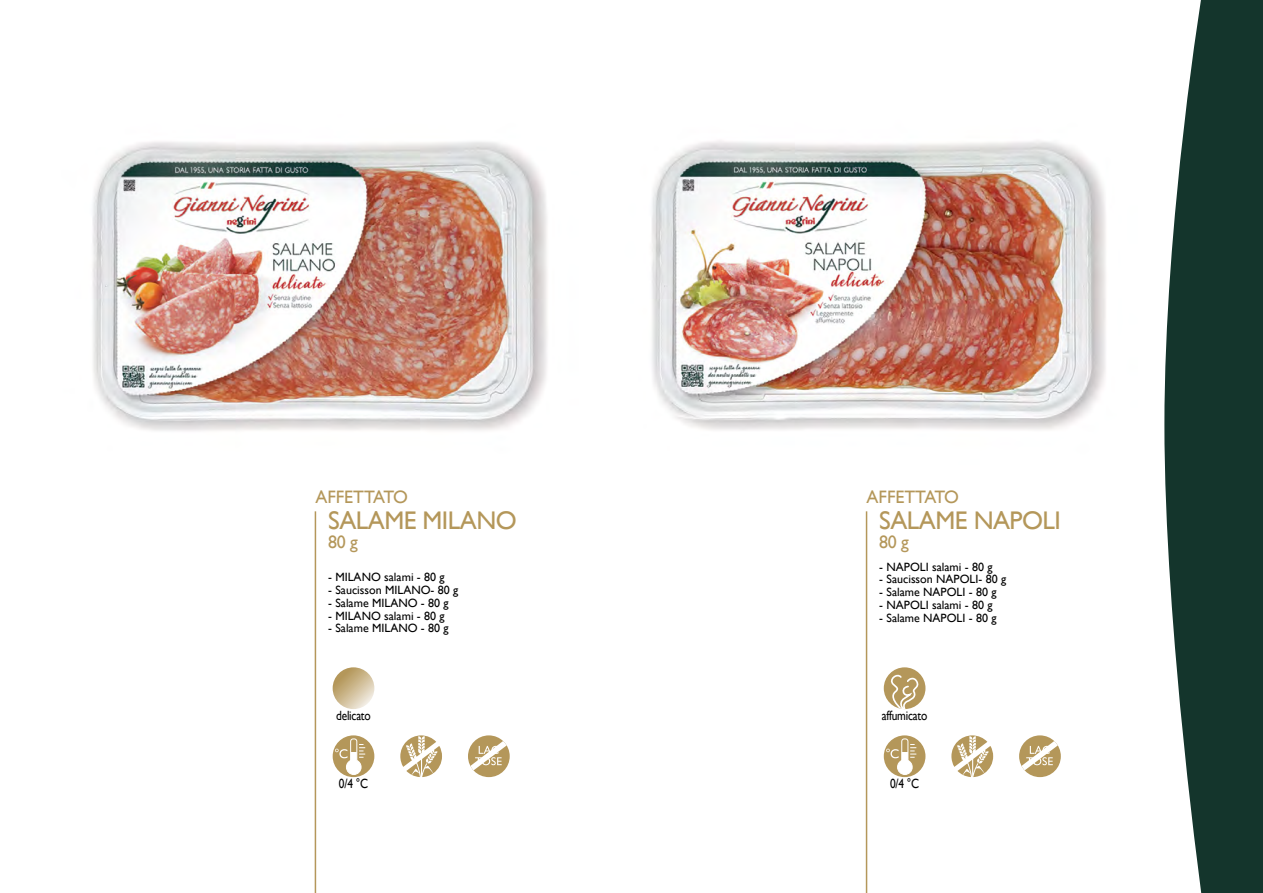
<style>
.page{position:relative;width:1263px;height:893px;background:#fff}
.page>*{position:absolute;margin:0;border:0;box-sizing:border-box;transform-origin:0 0}
.t1{font:25.5px "Gill Sans";letter-spacing:-.02em;color:#b4975a}
.t2{font:18px "Gill Sans";color:#b4975a}
.t3{font:13.35px "Gill Sans";letter-spacing:-.02em;color:#000;scale:.85 1}
.t4{font:12px "Gill Sans";color:#000}
</style>
<div class="page">
<img style="left:92px;top:141px;width:455px;height:290px">
<img style="left:652px;top:140px;width:454px;height:290px">
<hr style="left:866px;top:511px;width:1px;height:382px;background:#b4975a">
<div style="left:884px;top:667px;width:41px;height:42px;background:#b4975a;border-radius:50%"></div>
<svg style="left:886px;top:673px;width:36px;height:36px"></svg>
<div style="left:884px;top:735px;width:41px;height:42px;background:#b4975a;border-radius:50%"></div>
<svg style="left:886px;top:738px;width:30px;height:37px"></svg>
<svg style="left:951px;top:735px;width:42px;height:42px"></svg>
<svg style="left:1019px;top:735px;width:42px;height:42px"></svg>
<svg style="left:1020px;top:738px;width:39px;height:35px"></svg>
<hr style="left:315px;top:511px;width:1px;height:382px;background:#b4975a">
<svg style="left:333px;top:667px;width:41px;height:42px"></svg>
<div style="left:333px;top:735px;width:41px;height:42px;background:#b4975a;border-radius:50%"></div>
<svg style="left:335px;top:738px;width:30px;height:37px"></svg>
<svg style="left:400px;top:735px;width:42px;height:42px"></svg>
<svg style="left:468px;top:735px;width:42px;height:42px"></svg>
<svg style="left:469px;top:738px;width:39px;height:35px"></svg>
<svg style="left:1164px;top:0;width:99px;height:893px;fill:#14352c"></svg>
<h2 class="t2" style="left:315px;top:486px;width:94px">AFFETTATO</h2>
<h1 class="t1" style="left:328px;top:505px;width:190px">SALAME MILANO</h1>
<h2 class="t2" style="left:328px;top:532px;width:31px">80 g</h2>
<p class="t4" style="left:328px;top:570px;width:118px">- MILANO salami - 80 g</p>
<p class="t4" style="left:328px;top:583px;width:132px">- Saucisson MILANO- 80 g</p>
<p class="t4" style="left:328px;top:596px;width:122px">- Salame MILANO - 80 g</p>
<p class="t4" style="left:328px;top:608px;width:118px">- MILANO salami - 80 g</p>
<p class="t4" style="left:328px;top:621px;width:122px">- Salame MILANO - 80 g</p>
<h2 class="t2" style="left:866px;top:486px;width:94px">AFFETTATO</h2>
<h1 class="t1" style="left:879px;top:505px;width:183px">SALAME NAPOLI</h1>
<h2 class="t2" style="left:879px;top:532px;width:31px">80 g</h2>
<p class="t4" style="left:879px;top:560px;width:115px">- NAPOLI salami - 80 g</p>
<p class="t4" style="left:879px;top:572px;width:128px">- Saucisson NAPOLI- 80 g</p>
<p class="t4" style="left:879px;top:585px;width:119px">- Salame NAPOLI - 80 g</p>
<p class="t4" style="left:879px;top:598px;width:115px">- NAPOLI salami - 80 g</p>
<p class="t4" style="left:879px;top:610px;width:119px">- Salame NAPOLI - 80 g</p>
<p class="t3" style="left:336px;top:708px;width:42px">delicato</p>
<p class="t3" style="left:882px;top:708px;width:55px">affumicato</p>
<p class="t3" style="left:339px;top:776px;width:36px">0/4 °C</p>
<p class="t3" style="left:890px;top:776px;width:36px">0/4 °C</p>
</div>
